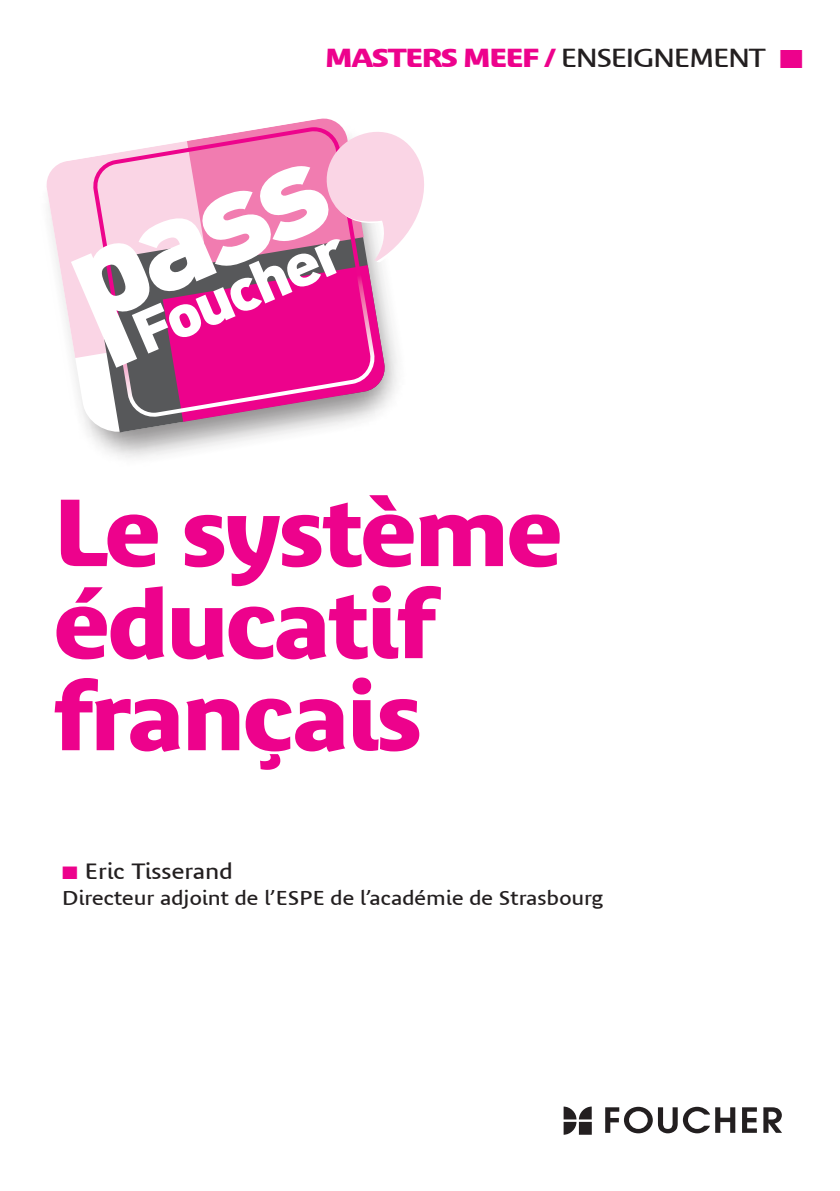
<style>
.page{position:relative;width:840px;height:1191px;background:#fff}
.page>*{position:absolute;margin:0;border:0;box-sizing:border-box;transform-origin:0 0}
.t1{font:700 94px/92px "Bienvenue TT";letter-spacing:-.02em;color:#ed028c;scale:1.06 1}
.t2{font:700 26px "Bienvenue TT";letter-spacing:-.05em;color:#ed028c;scale:1.2 1}
.t3{font:22px "Bienvenue TT";color:#231f20;scale:1.14 1}
.t4{font:20px "Bienvenue TT";color:#231f20;scale:1.14 1}
.s1{font-weight:400;color:#231f20}
.s2{color:#ed028c}
</style>
<div class="page">
<svg style="left:68px;top:358px;width:256px;height:77px"></svg>
<svg style="left:45px;top:160px;width:26px;height:198px"></svg>
<svg style="left:91px;top:422px;width:278px;height:10px"></svg>
<svg style="left:71px;top:118px;width:354px;height:304px"></svg>
<svg style="left:563px;top:1106px;width:28px;height:28px"></svg>
<svg style="left:605px;top:1106px;width:129px;height:27px"></svg>
<svg style="left:742px;top:1107px;width:14px;height:25px"></svg>
<svg style="left:763px;top:1107px;width:18px;height:25px"></svg>
<h2 class="t2" style="left:324px;top:42px;width:400px">MASTERS MEEF / <span class="s1">ENSEIGNEMENT</span> ■</h2>
<h1 class="t1" style="left:54px;top:486px;width:481px">Le système éducatif français</h1>
<p class="t3" style="left:62px;top:858px;width:151px"><span class="s2">■</span> Eric Tisserand</p>
<p class="t4" style="left:62px;top:886px;width:475px">Directeur adjoint de l’ESPE de l’académie de Strasbourg</p>
</div>
